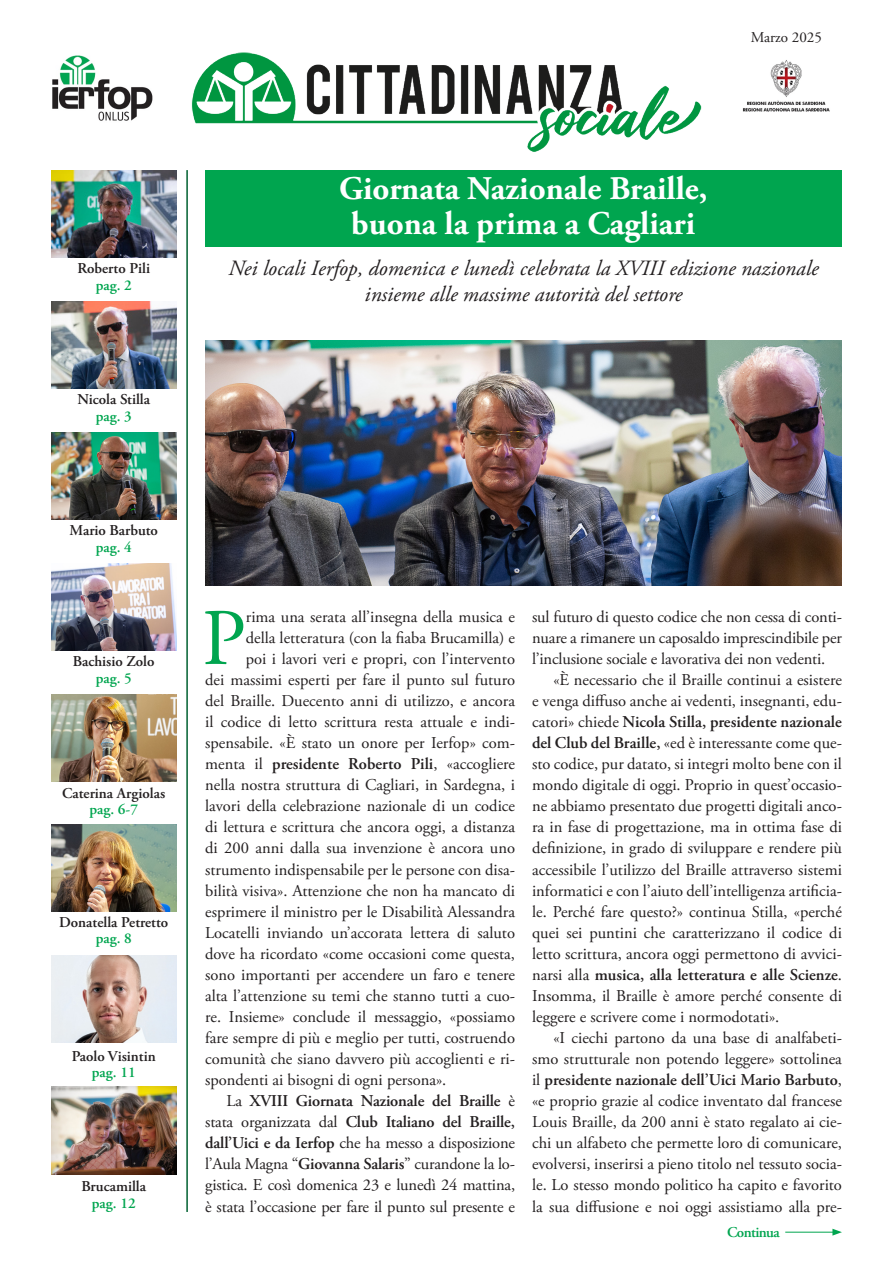
<style>
.page{position:relative;width:893px;height:1263px;background:#fff}
.page>*{position:absolute;margin:0;border:0;box-sizing:border-box;transform-origin:0 0}
.t1{font:80.1px "Adobe Garamond Pro";color:#00a54f}
.t2{font:700 33px "Adobe Garamond Pro";color:#fff}
.t3{font:italic 21.75px/26.1px "Adobe Garamond Pro";color:#231f20;text-align:center}
.t4{font:16.5px/21px "Adobe Garamond Pro";color:#231f20;text-align:justify}
.t5{font:600 16.5px "Adobe Garamond Pro";color:#231f20}
.t6{font:600 15px "Adobe Garamond Pro";color:#231f20}
.t7{font:600 15px "Adobe Garamond Pro";color:#00a54f}
.t8{font:15px "Adobe Garamond Pro";color:#231f20}
.t9{font:600 15px "Adobe Garamond Pro";letter-spacing:-.04em;color:#00a54f}
.s1{font-weight:400}
.s2{font-weight:600}
</style>
<div class="page">
<div style="left:205px;top:170px;width:637px;height:77px;background:#00a54f"></div>
<img style="left:191px;top:52px;width:511px;height:100px">
<img style="left:742px;top:60px;width:88px;height:52px">
<img style="left:52px;top:55px;width:101px;height:66px">
<hr style="left:186px;top:170px;width:2px;height:1042px;background:#006030">
<img style="left:51px;top:170px;width:125px;height:87px">
<img style="left:51px;top:301px;width:125px;height:87px">
<img style="left:51px;top:432px;width:125px;height:87px">
<img style="left:51px;top:563px;width:125px;height:87px">
<img style="left:51px;top:694px;width:125px;height:87px">
<img style="left:51px;top:825px;width:125px;height:87px">
<img style="left:51px;top:955px;width:125px;height:87px">
<img style="left:51px;top:1087px;width:125px;height:87px">
<hr style="left:785px;top:1232px;width:50px;height:1px;background:#00a54f">
<svg style="left:832px;top:1229px;width:10px;height:6px"></svg>
<img style="left:205px;top:340px;width:637px;height:245px">
<p class="t8" style="left:751px;top:28px;width:73px">Marzo 2025</p>
<p class="t6" style="left:77px;top:260px;width:74px">Roberto Pili</p>
<p class="t7" style="left:96px;top:276px;width:38px">pag. 2</p>
<p class="t6" style="left:77px;top:391px;width:74px">Nicola Stilla</p>
<p class="t7" style="left:96px;top:407px;width:38px">pag. 3</p>
<p class="t2" style="left:339px;top:169px;width:370px">Giornata Nazionale Braille,</p>
<p class="t2" style="left:351px;top:204px;width:345px">buona la prima a Cagliari</p>
<p class="t3" style="left:228px;top:256px;width:592px">Nei locali Ierfop, domenica e lunedì celebrata la XVIII edizione nazionale insieme alle massime autorità del settore</p>
<p class="t6" style="left:69px;top:522px;width:90px">Mario Barbuto</p>
<p class="t7" style="left:96px;top:538px;width:38px">pag. 4</p>
<p class="t6" style="left:73px;top:653px;width:83px">Bachisio Zolo</p>
<p class="t7" style="left:96px;top:669px;width:38px">pag. 5</p>
<p class="t6" style="left:62px;top:784px;width:104px">Caterina Argiolas</p>
<p class="t7" style="left:89px;top:801px;width:50px">pag. 6-7</p>
<p class="t6" style="left:59px;top:913px;width:110px">Donatella Petretto</p>
<p class="t7" style="left:96px;top:930px;width:38px">pag. 8</p>
<p class="t6" style="left:72px;top:1047px;width:86px">Paolo Visintin</p>
<p class="t7" style="left:92px;top:1064px;width:45px">pag. 11</p>
<p class="t6" style="left:81px;top:1178px;width:66px">Brucamilla</p>
<p class="t7" style="left:92px;top:1194px;width:45px">pag. 12</p>
<p class="t1" style="left:202px;top:590px;width:45px">P</p>
<p class="t4" style="left:246px;top:607px;width:271px">rima una serata all’insegna della musica e</p>
<p class="t4" style="left:246px;top:628px;width:271px">della letteratura (con la fiaba Brucamilla) e</p>
<p class="t4" style="left:246px;top:649px;width:271px">poi i lavori veri e propri, con l’intervento</p>
<p class="t4" style="left:205px;top:670px;width:311px">dei massimi esperti per fare il punto sul futuro</p>
<p class="t4" style="left:205px;top:691px;width:311px">del Braille. Duecento anni di utilizzo, e ancora</p>
<p class="t4" style="left:205px;top:712px;width:311px">il codice di letto scrittura resta attuale e indi-</p>
<p class="t4" style="left:205px;top:733px;width:311px">spensabile. «È stato un onore per Ierfop» com-</p>
<p class="t5" style="left:205px;top:754px;width:311px"><span class="s1">menta il</span> presidente Roberto Pili<span class="s1">, «accogliere</span></p>
<p class="t4" style="left:205px;top:775px;width:311px">nella nostra struttura di Cagliari, in Sardegna, i</p>
<p class="t4" style="left:205px;top:796px;width:311px">lavori della celebrazione nazionale di un codice</p>
<p class="t4" style="left:205px;top:817px;width:311px">di lettura e scrittura che ancora oggi, a distanza</p>
<p class="t4" style="left:205px;top:838px;width:311px">di 200 anni dalla sua invenzione è ancora uno</p>
<p class="t4" style="left:205px;top:859px;width:311px">strumento indispensabile per le persone con disa-</p>
<p class="t4" style="left:205px;top:880px;width:311px">bilità visiva». Attenzione che non ha mancato di</p>
<p class="t4" style="left:205px;top:901px;width:311px">esprimere il ministro per le Disabilità Alessandra</p>
<p class="t4" style="left:205px;top:922px;width:311px">Locatelli inviando un’accorata lettera di saluto</p>
<p class="t4" style="left:205px;top:944px;width:311px">dove ha ricordato «come occasioni come questa,</p>
<p class="t4" style="left:205px;top:965px;width:311px">sono importanti per accendere un faro e tenere</p>
<p class="t4" style="left:205px;top:986px;width:311px">alta l’attenzione su temi che stanno tutti a cuo-</p>
<p class="t4" style="left:205px;top:1007px;width:311px">re. Insieme» conclude il messaggio, «possiamo</p>
<p class="t4" style="left:205px;top:1028px;width:311px">fare sempre di più e meglio per tutti, costruendo</p>
<p class="t4" style="left:205px;top:1049px;width:311px">comunità che siano davvero più accoglienti e ri-</p>
<p class="t4" style="left:205px;top:1070px;width:243px">spondenti ai bisogni di ogni persona».</p>
<p class="t4" style="left:205px;top:1091px;width:311px;text-indent:21px">La <span class="s2">XVIII Giornata Nazionale del Braille</span> è stata organizzata dal <span class="s2">Club Italiano del Braille, dall’Uici e da Ierfop</span> che ha messo a disposizione l’Aula Magna “<span class="s2">Giovanna Salaris</span>” curandone la lo&shy;gistica. E così domenica 23 e lunedì 24 mattina, è stata l’occasione per fare il punto sul presente e</p>
<p class="t4" style="left:532px;top:607px;width:311px">sul futuro di questo codice che non cessa di conti&shy;nuare a rimanere un caposaldo imprescindibile per l’inclusione sociale e lavorativa dei non vedenti.</p>
<p class="t4" style="left:532px;top:670px;width:311px;text-indent:21px">«È necessario che il Braille continui a esistere e venga diffuso anche ai vedenti, insegnanti, edu&shy;catori» chiede <span class="s2">Nicola Stilla, presidente nazionale del Club del Braille,</span> «ed è interessante come que&shy;sto codice, pur datato, si integri molto bene con il mondo digitale di oggi. Proprio in quest’occasio&shy;ne abbiamo presentato due progetti digitali anco&shy;ra in fase di progettazione, ma in ottima fase di definizione, in grado di sviluppare e rendere più accessibile l’utilizzo del Braille attraverso sistemi informatici e con l’aiuto dell’intelligenza artificia&shy;le. Perché fare questo?» continua Stilla, «perché quei sei puntini che caratterizzano il codice di letto scrittura, ancora oggi permettono di avvici&shy;narsi alla <span class="s2">musica, alla letteratura e alle Scienze</span>.<br>Insomma, il Braille è amore perché consente di leggere e scrivere come i normodotati».</p>
<p class="t4" style="left:532px;top:1028px;width:311px;text-indent:21px">«I ciechi partono da una base di analfabeti&shy;smo strutturale non potendo leggere» sottolinea il <span class="s2">presidente nazionale dell’Uici Mario Barbuto</span>, «e proprio grazie al codice inventato dal francese Louis Braille, da 200 anni è stato regalato ai cie&shy;chi un alfabeto che permette loro di comunicare, evolversi, inserirsi a pieno titolo nel tessuto socia&shy;le. Lo stesso mondo politico ha capito e favorito la sua diffusione e noi oggi assistiamo alla pre-</p>
<p class="t9" style="left:727px;top:1223px;width:54px">Continua</p>
</div>
